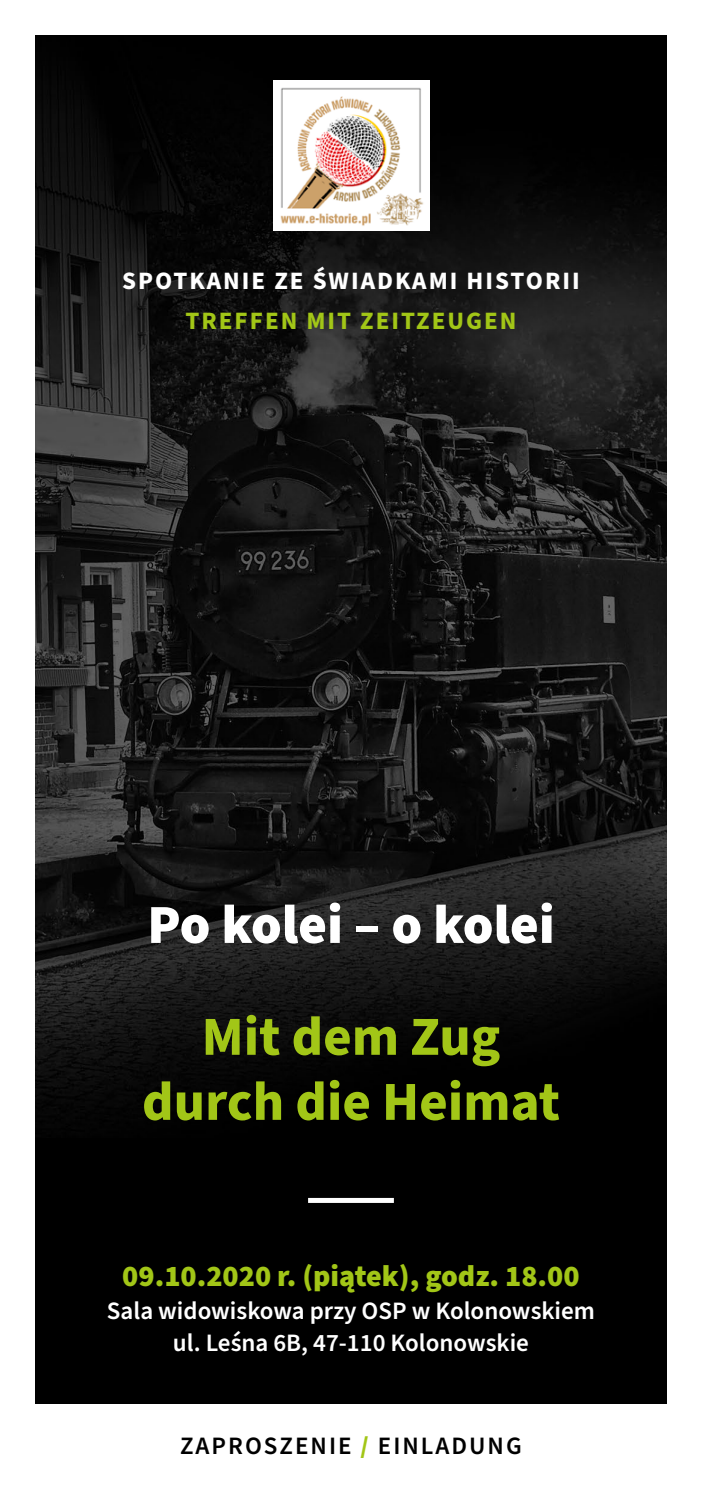
<style>
.page{position:relative;width:702px;height:1489px;background:#fff}
.page>*{position:absolute;margin:0;border:0;box-sizing:border-box;transform-origin:0 0}
.t1{font:700 55px/65px "Source Sans Pro";color:#a2c617;text-align:center}
.t2{font:900 55px "Source Sans Pro";color:#fff}
.t3{font:900 30px "Source Sans Pro";color:#a2c617}
.t4{font:600 25px/32.5px "Source Sans Pro";color:#fff;text-align:center}
.t5{font:700 25px "Source Sans Pro";letter-spacing:.08em;color:#fff}
.t6{font:600 25px "Source Sans Pro";letter-spacing:.08em;color:#000}
.t7{font:700 25px "Source Sans Pro";letter-spacing:.08em;color:#a2c617}
.s1{font-weight:900;color:#a2c617}
</style>
<div class="page">
<img style="left:35px;top:35px;width:631px;height:1368px">
<div style="left:273px;top:80px;width:156px;height:151px;background:#fff"></div>
<img style="left:280px;top:87px;width:144px;height:139px">
<div style="left:308px;top:1197px;width:86px;height:5px;background:#fff"></div>
<p class="t5" style="left:122px;top:263px;width:459px">SPOTKANIE ZE ŚWIADKAMI HISTORII</p>
<p class="t7" style="left:185px;top:303px;width:333px">TREFFEN MIT ZEITZEUGEN</p>
<h1 class="t2" style="left:147px;top:886px;width:409px">Po kolei – o kolei</h1>
<h1 class="t1" style="left:142px;top:1005px;width:419px">Mit dem Zug durch die Heimat</h1>
<p class="t3" style="left:122px;top:1255px;width:459px">09.10.2020 r. (piątek), godz. 18.00</p>
<p class="t4" style="left:107px;top:1295px;width:489px">Sala widowiskowa przy OSP w Kolonowskiem ul. Leśna 6B, 47-110 Kolonowskie</p>
<p class="t6" style="left:180px;top:1428px;width:343px">ZAPROSZENIE <span class="s1">/</span> EINLADUNG</p>
</div>
